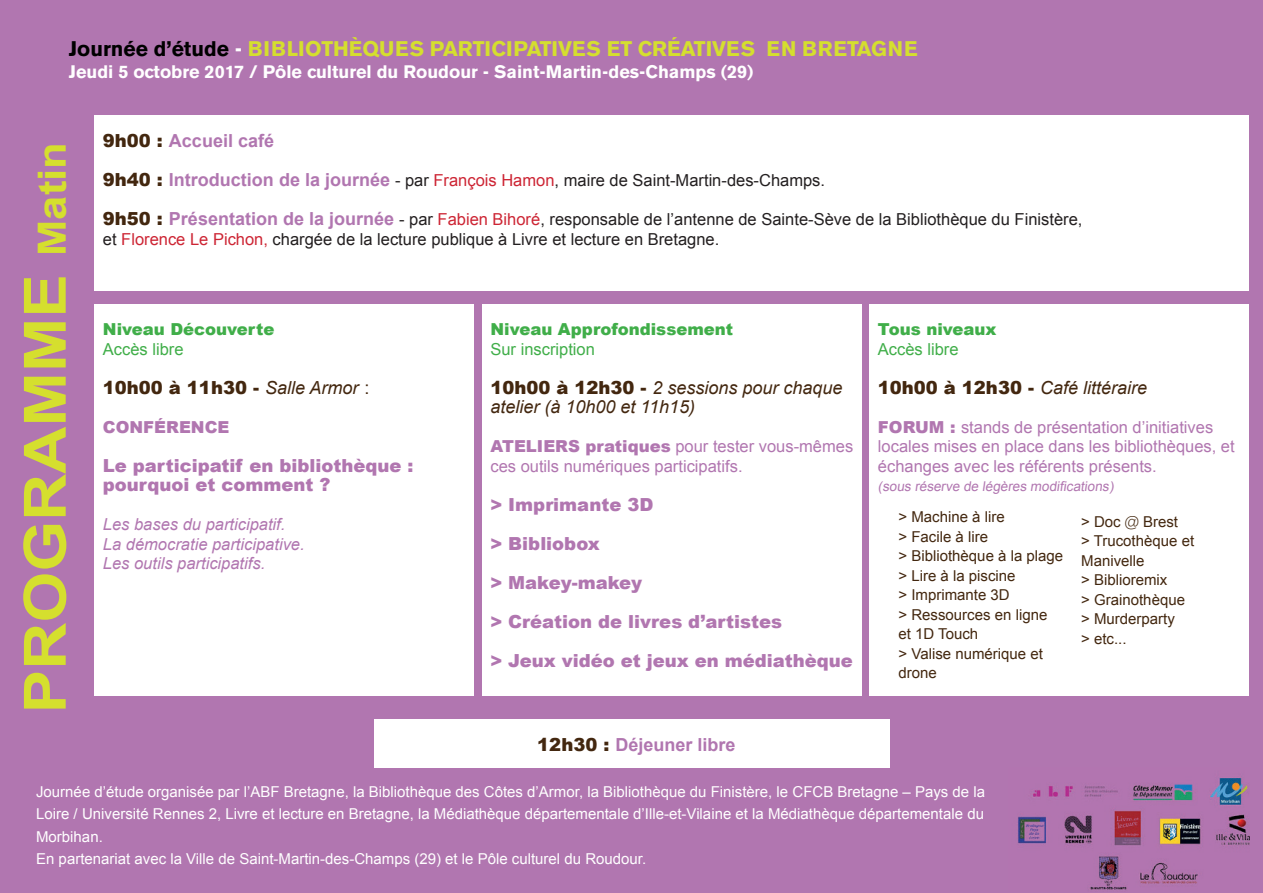
<style>
.page{position:relative;width:1263px;height:893px;background:#b176b0}
.page>*{position:absolute;margin:0;border:0;box-sizing:border-box;transform-origin:0 0}
.t1{font:700 58.35px "Arial";color:#d5df2e;scale:1.12 1}
.t2{font:700 21px "Akzidenz Grotesk BE";color:#d5df2e}
.t3{font:900 18px "Arial";color:#b176b0}
.t4{font:italic 18px/19.5px "Arial";color:#43270f}
.t5{font:700 18px "Akzidenz Grotesk BE";color:#fff}
.t6{font:700 18px "Arial";color:#b176b0}
.t7{font:900 18px "Arial";color:#43270f}
.t8{font:16.5px "Arial";color:#231f20}
.t9{font:16.5px/19.5px "Arial";color:#b176b0}
.t10{font:italic 16.5px "Arial";color:#b176b0}
.t11{font:900 16.5px "Arial";color:#40ae49}
.t12{font:16.5px "Arial";color:#40ae49}
.t13{font:900 16.5px "Arial";color:#b176b0}
.t14{font:15px/22.5px "Arial";color:#fff;text-align:justify}
.t15{font:15px/19.5px "Arial";color:#43270f}
.t16{font:13.5px "Arial";color:#b176b0}
.s1{color:#000}
.s2{color:#fff}
.s3{font-size:38.85px}
.s4{font-weight:900;color:#43270f}
.s5{font-weight:900;font-size:18px;color:#43270f}
.s6{font-weight:700;font-size:18px;color:#b176b0}
.s7{color:#cd2534}
.s8{font-weight:400;font-style:italic}
.s9{font-weight:400}
.s10{font-weight:900;font-style:normal}
.s11{font-weight:900}
.s12{font-family:"Kalinga"}
</style>
<div class="page">
<div style="left:94px;top:304px;width:380px;height:391px;background:#fff"></div>
<div style="left:482px;top:304px;width:380px;height:391px;background:#fff"></div>
<div style="left:869px;top:304px;width:380px;height:391px;background:#fff"></div>
<div style="left:94px;top:115px;width:1155px;height:176px;background:#fff"></div>
<div style="left:374px;top:719px;width:516px;height:49px;background:#fff"></div>
<img style="left:1018px;top:778px;width:231px;height:112px">
<p class="t2" style="left:69px;top:37px;width:850px"><span class="s1">Journée d’étude</span> <span class="s2">-</span> BIBLIOTHÈQUES PARTICIPATIVES ET CRÉATIVES EN BRETAGNE</p>
<p class="t5" style="left:69px;top:61px;width:686px">Jeudi 5 octobre 2017 / Pôle culturel du Roudour - Saint-Martin-des-Champs (29)</p>
<p class="t1" style="left:6px;top:713px;width:511px;rotate:-90deg">PROGRAMME <span class="s3">Matin</span></p>
<p class="t6" style="left:103px;top:129px;width:173px"><span class="s4">9h00 :</span> Accueil café</p>
<p class="t8" style="left:103px;top:170px;width:724px"><span class="s5">9h40 :</span> <span class="s6">Introduction de la journée</span> - par <span class="s7">François Hamon</span>, maire de Saint-Martin-des-Champs.</p>
<p class="t8" style="left:103px;top:209px;width:981px"><span class="s5">9h50 :</span> <span class="s6">Présentation de la journée</span> - par <span class="s7">Fabien Bihoré</span>, responsable de l’antenne de Sainte-Sève de la Bibliothèque du Finistère,</p>
<p class="t8" style="left:103px;top:228px;width:618px">et <span class="s7">Florence Le Pichon,</span> chargée de la lecture publique à Livre et lecture en Bretagne.</p>
<p class="t11" style="left:103px;top:317px;width:173px">Niveau Découverte</p>
<p class="t12" style="left:103px;top:338px;width:82px">Accès libre</p>
<p class="t7" style="left:103px;top:374px;width:268px">10h00 à 11h30 - <span class="s8">Salle Armor</span> <span class="s9">:</span></p>
<p class="t13" style="left:103px;top:415px;width:128px">CONFÉRENCE</p>
<p class="t3" style="left:103px;top:452px;width:312px">Le participatif en bibliothèque :</p>
<p class="t3" style="left:103px;top:472px;width:229px">pourquoi et comment ?</p>
<p class="t10" style="left:103px;top:514px;width:184px">Les bases du participatif.</p>
<p class="t10" style="left:103px;top:533px;width:203px">La démocratie participative.</p>
<p class="t10" style="left:103px;top:553px;width:164px">Les outils participatifs.</p>
<p class="t11" style="left:490px;top:317px;width:244px">Niveau Approfondissement</p>
<p class="t12" style="left:490px;top:338px;width:106px">Sur inscription</p>
<p class="t4" style="left:490px;top:378px;width:354px"><span class="s10">10h00 à 12h30 -</span> 2 sessions pour chaque atelier (à 10h00 et 11h15)</p>
<p class="t9" style="left:490px;top:437px;width:364px"><span class="s11">ATELIERS pratiques</span> pour tester vous-mêmes ces outils numériques participatifs.</p>
<p class="t3" style="left:490px;top:491px;width:164px">&gt; Imprimante 3D</p>
<p class="t3" style="left:490px;top:530px;width:111px">&gt; Bibliobox</p>
<p class="t3" style="left:490px;top:569px;width:153px">&gt; Makey-makey</p>
<p class="t3" style="left:490px;top:608px;width:293px">&gt; Création de livres d’artistes</p>
<p class="t3" style="left:490px;top:647px;width:364px">&gt; Jeux vidéo et jeux en médiathèque</p>
<p class="t6" style="left:537px;top:733px;width:200px"><span class="s4">12h30 :</span> Déjeuner libre</p>
<p class="t11" style="left:878px;top:317px;width:120px">Tous niveaux</p>
<p class="t12" style="left:878px;top:338px;width:82px">Accès libre</p>
<p class="t4" style="left:878px;top:378px;width:271px"><span class="s10">10h00 à 12h30 -</span> Café littéraire</p>
<p class="t9" style="left:878px;top:417px;width:358px"><span class="s11">FORUM :</span> stands de présentation d’initiatives locales mises en place dans les bibliothèques, et échanges avec les référents présents.</p>
<p class="t16" style="left:878px;top:478px;width:240px">(sous réserve de légères modifications)</p>
<p class="t15" style="left:898px;top:508px;width:108px">&gt; Machine à lire</p>
<p class="t15" style="left:898px;top:527px;width:91px">&gt; Facile à lire</p>
<p class="t15" style="left:898px;top:547px;width:166px">&gt; Bibliothèque à la plage</p>
<p class="t15" style="left:898px;top:566px;width:119px">&gt; Lire à la piscine</p>
<p class="t15" style="left:898px;top:586px;width:113px">&gt; Imprimante 3D</p>
<p class="t15" style="left:898px;top:605px;width:150px">&gt; Ressources en ligne</p>
<p class="t15" style="left:898px;top:625px;width:81px">et 1D Touch</p>
<p class="t15" style="left:898px;top:644px;width:146px">&gt; Valise numérique et drone</p>
<p class="t15" style="left:1081px;top:512px;width:98px">&gt; Doc <span class="s12">@</span> Brest</p>
<p class="t15" style="left:1081px;top:531px;width:115px">&gt; Trucothèque et<br>Manivelle</p>
<p class="t15" style="left:1081px;top:570px;width:88px">&gt; Biblioremix</p>
<p class="t15" style="left:1081px;top:590px;width:105px">&gt; Grainothèque</p>
<p class="t15" style="left:1081px;top:609px;width:95px">&gt; Murderparty</p>
<p class="t15" style="left:1081px;top:629px;width:47px">&gt; etc...</p>
<p class="t14" style="left:36px;top:780px;width:950px">Journée d’étude organisée par l’ABF Bretagne, la Bibliothèque des Côtes d’Armor, la Bibliothèque du Finistère, le CFCB Bretagne – Pays de la Loire / Université Rennes 2, Livre et lecture en Bretagne, la Médiathèque départementale d’Ille-et-Vilaine et la Médiathèque départementale du Morbihan.</p>
<p class="t14" style="left:36px;top:848px;width:612px">En partenariat avec la Ville de Saint-Martin-des-Champs (29) et le Pôle culturel du Roudour.</p>
</div>
